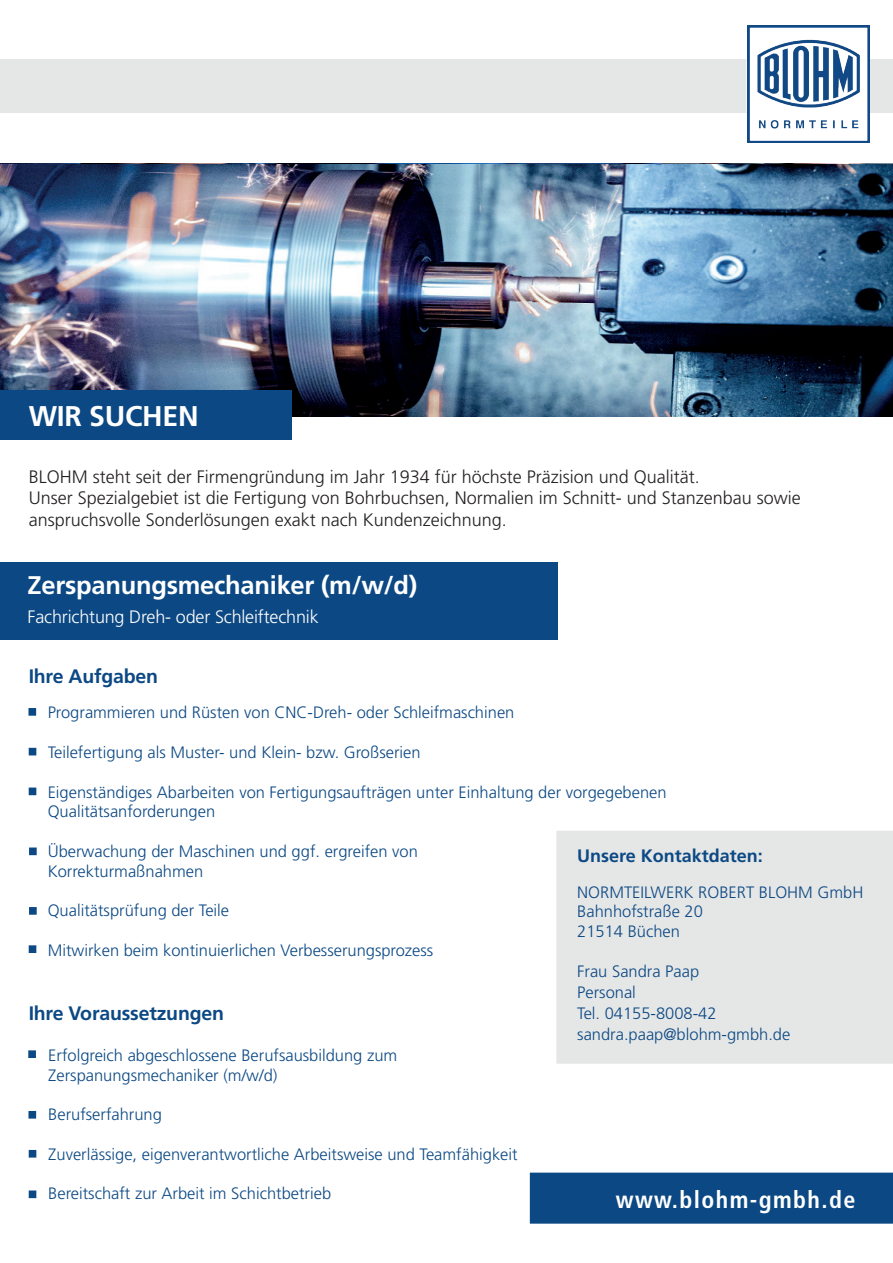
<style>
.page{position:relative;width:893px;height:1263px;background:#fff}
.page>*{position:absolute;margin:0;border:0;box-sizing:border-box;transform-origin:0 0}
.t1{font:700 28.5px "Frutiger LT Std";letter-spacing:-.01em;color:#fff}
.t2{font:700 25.5px "Frutiger LT Std";letter-spacing:-.01em;color:#fff}
.t3{font:700 condensed 24px "Frutiger LT Std";letter-spacing:.06em;color:#fff}
.t4{font:700 19.5px "Frutiger LT Std";letter-spacing:-.01em;color:#0c4984}
.t5{font:300 18px/21.6px "Frutiger LT Std";color:#231f20}
.t6{font:300 18px "Frutiger LT Std";letter-spacing:-.01em;color:#fff}
.t7{font:700 18px "Frutiger LT Std";color:#0c4984}
.t8{font:300 16.5px/19.8px "Frutiger LT Std";color:#0c4984}
</style>
<div class="page">
<div style="left:556px;top:831px;width:337px;height:233px;background:#e5e6e6"></div>
<div style="left:1px;top:59px;width:892px;height:54px;background:#e5e6e6"></div>
<img style="left:747px;top:26px;width:123px;height:116px">
<div style="left:0;top:562px;width:557px;height:78px;background:#0c4984"></div>
<svg style="left:28px;top:708px;width:8px;height:8px"></svg>
<div style="left:29px;top:748px;width:7px;height:7px;background:#0c4984"></div>
<svg style="left:29px;top:847px;width:8px;height:8px"></svg>
<div style="left:29px;top:787px;width:7px;height:8px;background:#0c4984;border:2px solid #0c4984"></div>
<div style="left:531px;top:1173px;width:361px;height:50px;background:#0c4984"></div>
<div style="left:530px;top:1172px;width:363px;height:52px;border:2px solid #0c4984"></div>
<div style="left:28px;top:1111px;width:8px;height:7px;background:#0c4984;border:2px solid #0c4984"></div>
<div style="left:29px;top:1150px;width:7px;height:7px;background:#0c4984"></div>
<div style="left:29px;top:1190px;width:7px;height:8px;background:#0c4984;border:2px solid #0c4984"></div>
<svg style="left:29px;top:907px;width:8px;height:8px"></svg>
<div style="left:29px;top:945px;width:7px;height:8px;background:#0c4984;border:2px solid #0c4984"></div>
<svg style="left:28px;top:1050px;width:8px;height:8px"></svg>
<img style="left:0;top:164px;width:893px;height:253px">
<div style="left:0;top:391px;width:292px;height:49px;background:#0c4984"></div>
<h1 class="t1" style="left:29px;top:400px;width:172px">WIR SUCHEN</h1>
<p class="t5" style="left:29px;top:466px;width:774px">BLOHM steht seit der Firmengründung im Jahr 1934 für höchste Präzision und Qualität.<br>Unser Spezialgebiet ist die Fertigung von Bohrbuchsen, Normalien im Schnitt- und Stanzenbau sowie anspruchsvolle Sonderlösungen exakt nach Kundenzeichnung.</p>
<h2 class="t2" style="left:28px;top:570px;width:391px">Zerspanungsmechaniker (m/w/d)</h2>
<p class="t6" style="left:28px;top:607px;width:293px">Fachrichtung Dreh- oder Schleiftechnik</p>
<p class="t4" style="left:29px;top:665px;width:131px">Ihre Aufgaben</p>
<p class="t8" style="left:48px;top:703px;width:468px">Programmieren und Rüsten von CNC-Dreh- oder Schleifmaschinen</p>
<p class="t8" style="left:48px;top:743px;width:374px">Teilefertigung als Muster- und Klein- bzw. Großserien</p>
<p class="t8" style="left:48px;top:782px;width:620px">Eigenständiges Abarbeiten von Fertigungsaufträgen unter Einhaltung der vorgegebenen<br>Qualitätsanforderungen</p>
<p class="t8" style="left:48px;top:842px;width:372px">Überwachung der Maschinen und ggf. ergreifen von<br>Korrekturmaßnahmen</p>
<p class="t8" style="left:48px;top:901px;width:183px">Qualitätsprüfung der Teile</p>
<p class="t8" style="left:48px;top:941px;width:387px">Mitwirken beim kontinuierlichen Verbesserungsprozess</p>
<p class="t7" style="left:577px;top:845px;width:187px">Unsere Kontaktdaten:</p>
<p class="t8" style="left:577px;top:882px;width:288px">NORMTEILWERK ROBERT BLOHM GmbH<br>Bahnhofstraße 20<br>21514 Büchen</p>
<p class="t8" style="left:577px;top:961px;width:215px;line-height:21px">Frau Sandra Paap<br>Personal<br>Tel. 04155-8008-42 sandra.paap@blohm-gmbh.de</p>
<p class="t4" style="left:29px;top:1002px;width:197px">Ihre Voraussetzungen</p>
<p class="t8" style="left:48px;top:1045px;width:351px">Erfolgreich abgeschlossene Berufsausbildung zum<br>Zerspanungsmechaniker (m/w/d)</p>
<p class="t8" style="left:48px;top:1105px;width:115px">Berufserfahrung</p>
<p class="t8" style="left:48px;top:1144px;width:471px">Zuverlässige, eigenverantwortliche Arbeitsweise und Teamfähigkeit</p>
<p class="t8" style="left:48px;top:1184px;width:284px">Bereitschaft zur Arbeit im Schichtbetrieb</p>
<h3 class="t3" style="left:616px;top:1185px;width:241px">www.blohm-gmbh.de</h3>
</div>
